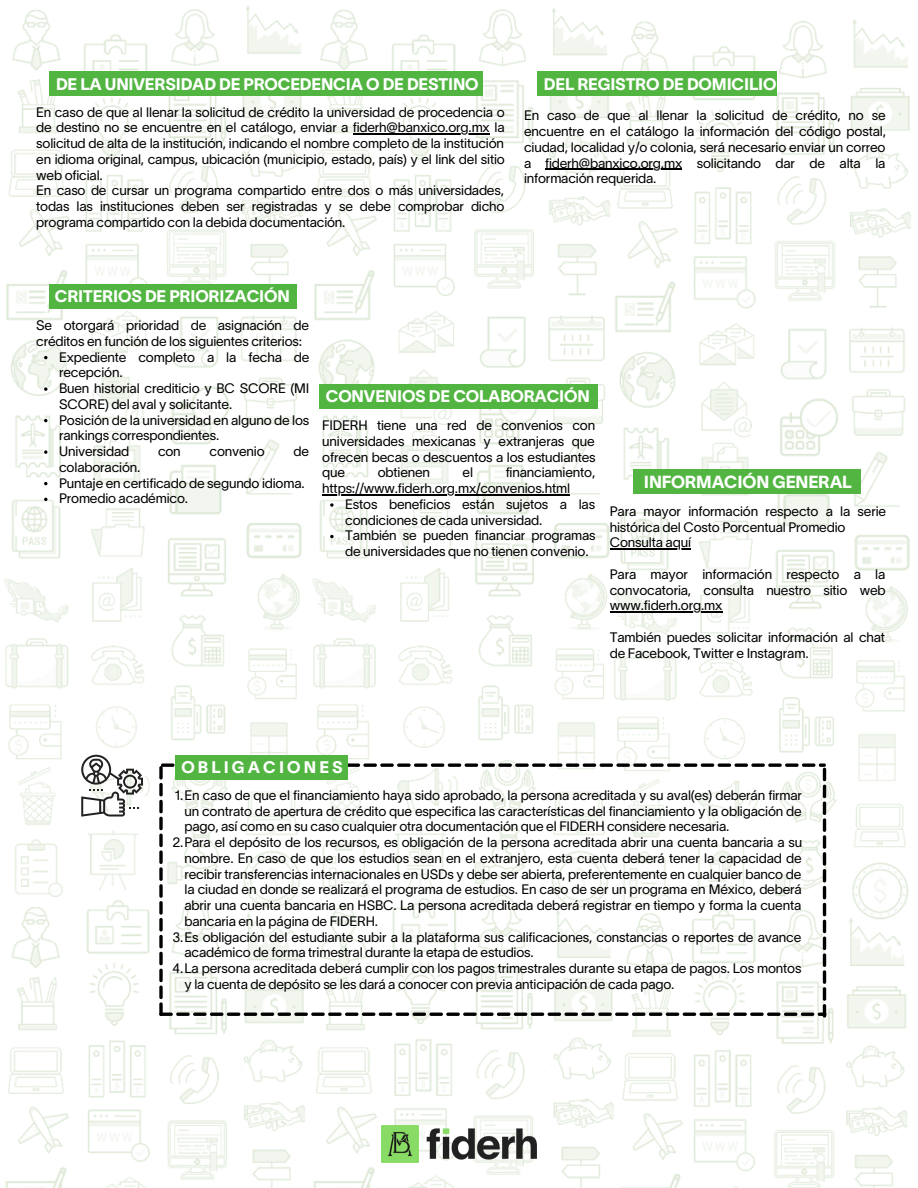
<style>
.page{position:relative;width:918px;height:1188px;background:#fff}
.page>*{position:absolute;margin:0;border:0;box-sizing:border-box;transform-origin:0 0}
.t1{font:17.25px "Lausanne 800";letter-spacing:-.01em;color:#fff}
.t2{font:16.5px "Lausanne 800";letter-spacing:-.01em;color:#fff}
.t3{font:16.5px "Lausanne 800";letter-spacing:.19em;color:#fff}
.t4{font:13.5px/15.8px "Lausanne 300";letter-spacing:-.01em;color:#000}
</style>
<div class="page">
<img style="left:4px;top:5px;width:907px;height:1183px">
<div style="left:50px;top:72px;width:433px;height:24px;background:#52b541"></div>
<hr style="left:353px;top:133px;width:137px;height:2px;background:#000">
<hr style="left:545px;top:169px;width:137px;height:1px;background:#000">
<div style="left:538px;top:72px;width:239px;height:24px;background:#52b541"></div>
<svg style="left:330px;top:503px;width:4px;height:4px"></svg>
<svg style="left:330px;top:535px;width:4px;height:3px"></svg>
<hr style="left:322px;top:494px;width:248px;height:1px;background:#000">
<div style="left:319px;top:384px;width:279px;height:25px;background:#52b541"></div>
<hr style="left:610px;top:548px;width:81px;height:2px;background:#000">
<hr style="left:610px;top:611px;width:112px;height:2px;background:#000">
<div style="left:49px;top:284px;width:247px;height:25px;background:#52b541"></div>
<div style="left:633px;top:469px;width:228px;height:25px;background:#52b541"></div>
<svg style="left:44px;top:387px;width:3px;height:4px"></svg>
<svg style="left:44px;top:450px;width:3px;height:4px"></svg>
<svg style="left:81px;top:755px;width:62px;height:62px"></svg>
<div style="left:175px;top:755px;width:172px;height:24px;background:#52b541"></div>
<svg style="left:159px;top:763px;width:667px;height:255px"></svg>
<img style="left:382px;top:1125px;width:154px;height:38px">
<p class="t2" style="left:56px;top:78px;width:424px">DE LA UNIVERSIDAD DE PROCEDENCIA O DE DESTINO</p>
<p class="t4" style="left:36px;top:105px;width:470px;text-align:justify">En caso de que al llenar la solicitud de crédito la universidad de procedencia o de destino no se encuentre en el catálogo, enviar a fiderh@banxico.org.mx la solicitud de alta de la institución, indicando el nombre completo de la institución en idioma original, campus, ubicación (municipio, estado, país) y el link del sitio web oficial.</p>
<p class="t4" style="left:36px;top:184px;width:470px;text-align:justify">En caso de cursar un programa compartido entre dos o más universidades, todas las instituciones deben ser registradas y se debe comprobar dicho programa compartido con la debida documentación.</p>
<p class="t2" style="left:544px;top:78px;width:234px">DEL REGISTRO DE DOMICILIO</p>
<p class="t4" style="left:524px;top:109px;width:363px;text-align:justify">En caso de que al llenar la solicitud de crédito, no se encuentre en el catálogo la información del código postal, ciudad, localidad y/o colonia, será necesario enviar un correo a fiderh@banxico.org.mx solicitando dar de alta la información requerida.</p>
<p class="t2" style="left:55px;top:290px;width:237px">CRITERIOS DE PRIORIZACIÓN</p>
<p class="t4" style="left:36px;top:319px;width:274px">Se otorgará prioridad de asignación de créditos en función de los siguientes criterios:</p>
<p class="t4" style="left:59px;top:350px;width:252px">Expediente completo a la fecha de recepción.</p>
<p class="t4" style="left:59px;top:382px;width:252px">Buen historial crediticio y BC SCORE (MI<br>SCORE) del aval y solicitante.</p>
<p class="t4" style="left:59px;top:413px;width:252px">Posición de la universidad en alguno de los rankings correspondientes.</p>
<p class="t4" style="left:59px;top:445px;width:72px">Universidad</p>
<p class="t4" style="left:158px;top:445px;width:24px">con</p>
<p class="t4" style="left:210px;top:445px;width:57px">convenio</p>
<p class="t4" style="left:293px;top:445px;width:17px">de</p>
<p class="t4" style="left:59px;top:460px;width:83px">colaboración.</p>
<p class="t4" style="left:59px;top:476px;width:247px">Puntaje en certificado de segundo idioma.</p>
<p class="t4" style="left:59px;top:492px;width:130px">Promedio académico.</p>
<p class="t2" style="left:326px;top:390px;width:266px">CONVENIOS DE COLABORACIÓN</p>
<p class="t4" style="left:322px;top:419px;width:275px;text-align:justify">FIDERH tiene una red de convenios con universidades mexicanas y extranjeras que ofrecen becas o descuentos a los estudiantes que</p>
<p class="t4" style="left:322px;top:466px;width:274px;text-indent:183px">financiamiento, https://www.fiderh.org.mx/convenios.html</p>
<p class="t4" style="left:378px;top:466px;width:54px">obtienen</p>
<p class="t4" style="left:463px;top:466px;width:12px">el</p>
<p class="t4" style="left:345px;top:498px;width:251px">Estos beneficios están sujetos a las condiciones de cada universidad.</p>
<p class="t4" style="left:345px;top:529px;width:252px">También se pueden financiar programas de universidades que no tienen convenio.</p>
<p class="t1" style="left:644px;top:476px;width:209px">INFORMACIÓN GENERAL</p>
<p class="t4" style="left:610px;top:505px;width:278px">Para mayor información respecto a la serie histórica del Costo Porcentual Promedio</p>
<p class="t4" style="left:610px;top:536px;width:83px">Consulta aquí</p>
<p class="t4" style="left:610px;top:568px;width:277px;text-align:justify">Para mayor información respecto a la convocatoria, consulta nuestro sitio web www.fiderh.org.mx</p>
<p class="t4" style="left:610px;top:631px;width:277px">También puedes solicitar información al chat de Facebook, Twitter e Instagram.</p>
<p class="t3" style="left:181px;top:761px;width:163px">OBLIGACIONES</p>
<p class="t4" style="left:184px;top:788px;width:619px;text-align:justify;text-indent:-10px">1.En caso de que el financiamiento haya sido aprobado, la persona acreditada y su aval(es) deberán firmar un contrato de apertura de crédito que especifica las características del financiamiento y la obligación de pago, así como en su caso cualquier otra documentación que el FIDERH considere necesaria.</p>
<p class="t4" style="left:184px;top:836px;width:619px;text-align:justify;text-indent:-12px">2.Para el depósito de los recursos, es obligación de la persona acreditada abrir una cuenta bancaria a su nombre. En caso de que los estudios sean en el extranjero, esta cuenta deberá tener la capacidad de recibir transferencias internacionales en USDs y debe ser abierta, preferentemente en cualquier banco de la ciudad en donde se realizará el programa de estudios. En caso de ser un programa en México, deberá abrir una cuenta bancaria en HSBC. La persona acreditada deberá registrar en tiempo y forma la cuenta bancaria en la página de FIDERH.</p>
<p class="t4" style="left:184px;top:930px;width:618px;text-indent:-12px">3.Es obligación del estudiante subir a la plataforma sus calificaciones, constancias o reportes de avance académico de forma trimestral durante la etapa de estudios.</p>
<p class="t4" style="left:184px;top:962px;width:619px;text-indent:-12px">4.La persona acreditada deberá cumplir con los pagos trimestrales durante su etapa de pagos. Los montos y la cuenta de depósito se les dará a conocer con previa anticipación de cada pago.</p>
</div>
